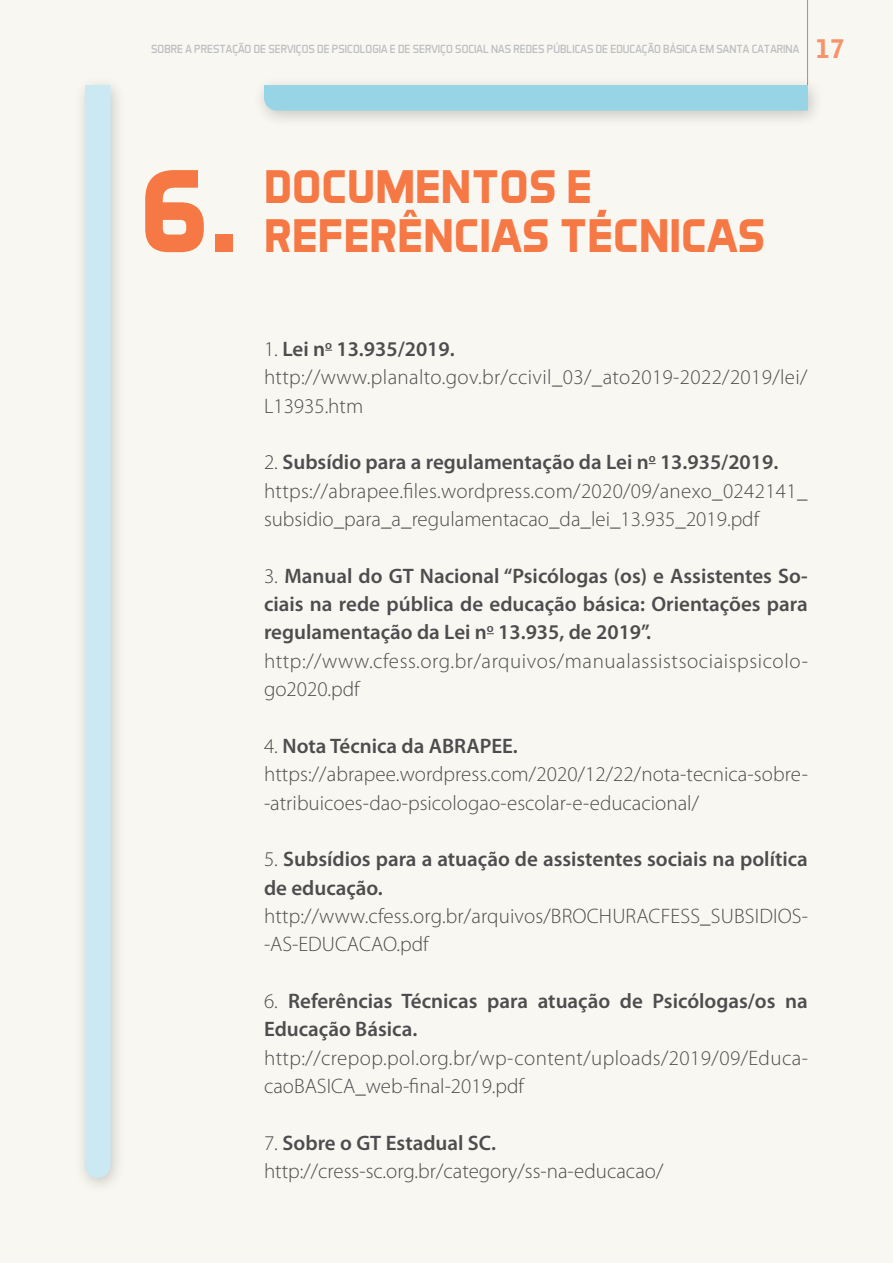
<style>
.page{position:relative;width:893px;height:1263px;background:#f9f7f1}
.page>*{position:absolute;margin:0;border:0;box-sizing:border-box;transform-origin:0 0}
.t1{font:700 120px "Aero Matics";color:#f57845}
.t2{font:700 48px "Aero Matics";color:#f57845}
.t3{font:300 21px/28.3px "Myriad Pro";letter-spacing:.005em;color:#4d4d4f}
.t4{font:600 21px/28.3px "Myriad Pro";color:#4d4d4f}
.t5{font:12px "Aero Matics";color:#bcbec0}
.s1{font-family:"Bell Gothic Std";font-weight:900;font-size:25.5px;color:#f7936a}
.s2{font-weight:600}
.s3{font-weight:300}
</style>
<div class="page">
<hr style="left:807px;top:0;width:1px;height:85px;background:#939598">
<div style="left:252px;top:74px;width:572px;height:54px;background:#000;opacity:.2"></div>
<div style="left:264px;top:85px;width:544px;height:26px;background:#97d4e6"></div>
<div style="left:73px;top:74px;width:54px;height:1121px;background:#000;opacity:.2"></div>
<div style="left:85px;top:85px;width:26px;height:1093px;background:#cbe9f2"></div>
<p class="t5" style="left:151px;top:42px;width:694px">SOBRE A PRESTAÇÃO DE SERVIÇOS DE PSICOLOGIA E DE SERVIÇO SOCIAL NAS REDES PÚBLICAS DE EDUCAÇÃO BÁSICA EM SANTA CATARINA <span class="s1">17</span></p>
<h1 class="t1" style="left:139px;top:140px;width:101px">6.</h1>
<h2 class="t2" style="left:264px;top:158px;width:330px">DOCUMENTOS E</h2>
<h2 class="t2" style="left:264px;top:208px;width:503px">REFERÊNCIAS TÉCNICAS</h2>
<p class="t3" style="left:264px;top:335px;width:545px">1. <span class="s2">Lei n</span><sup>o</sup> <span class="s2">13.935/2019. </span>http://www.planalto.gov.br/ccivil_03/_ato2019-2022/2019/lei/<br>L13935.htm</p>
<p class="t3" style="left:264px;top:448px;width:545px">2. <span class="s2">Subsídio para a regulamentação da Lei n</span><sup>o</sup> <span class="s2">13.935/2019. </span>https://abrapee.files.wordpress.com/2020/09/anexo_0242141_ subsidio_para_a_regulamentacao_da_lei_13.935_2019.pdf</p>
<p class="t4" style="left:264px;top:561px;width:545px"><span class="s3">3.</span> Manual do GT Nacional “Psicólogas (os) e Assistentes So&shy;ciais na rede pública de educação básica: Orientações para regulamentação da Lei n<sup>o</sup> 13.935, de 2019”. <span class="s3">http://www.cfess.org.br/arquivos/manualassistsociaispsicolo&shy;go2020.pdf</span></p>
<p class="t3" style="left:264px;top:731px;width:545px">4. <span class="s2">Nota Técnica da ABRAPEE. </span>https://abrapee.wordpress.com/2020/12/22/nota-tecnica-sobre--atribuicoes-dao-psicologao-escolar-e-educacional/</p>
<p class="t4" style="left:264px;top:844px;width:545px"><span class="s3">5.</span> Subsídios para a atuação de assistentes sociais na política de educação.</p>
<p class="t3" style="left:264px;top:902px;width:545px">http://www.cfess.org.br/arquivos/BROCHURACFESS_SUBSIDIOS--AS-EDUCACAO.pdf</p>
<p class="t4" style="left:264px;top:986px;width:545px"><span class="s3">6.</span> Referências Técnicas para atuação de Psicólogas/os na<br>Educação Básica.</p>
<p class="t3" style="left:264px;top:1043px;width:545px">http://crepop.pol.org.br/wp-content/uploads/2019/09/Educa&shy;caoBASICA_web-final-2019.pdf</p>
<p class="t3" style="left:264px;top:1128px;width:401px">7. <span class="s2">Sobre o GT Estadual SC. </span>http://cress-sc.org.br/category/ss-na-educacao/</p>
</div>
